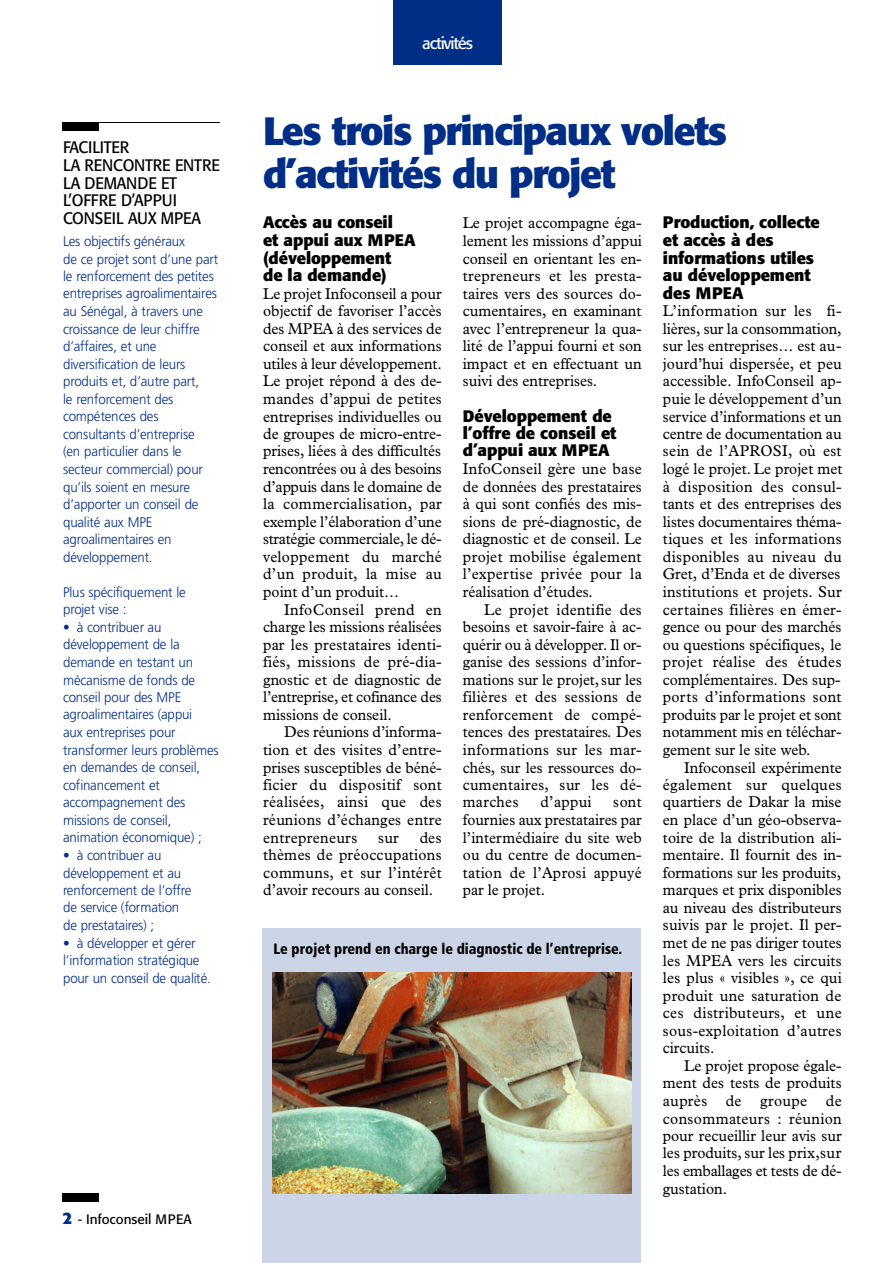
<style>
.page{position:relative;width:893px;height:1263px;background:#fff}
.page>*{position:absolute;margin:0;border:0;box-sizing:border-box;transform-origin:0 0}
.t1{font:700 39px/43.5px "Formata";letter-spacing:-.035em;color:#002d86}
.t2{font:700 16.5px/17.5px "Formata";letter-spacing:-.01em;color:#000}
.t3{font:16.5px/17.5px "Formata";letter-spacing:-.005em;color:#000;scale:.95 1}
.t4{font:16.5px "Formata";color:#fff}
.t5{font:15.75px/17.5px "Plantin";letter-spacing:.005em;color:#000;text-align:justify;scale:.95 1}
.t6{font:15.75px/17.5px "Plantin";letter-spacing:.005em;color:#000;text-align:justify;scale:.94 1}
.t7{font:900 condensed 15px "Frutiger";color:#000;scale:.95 1}
.t8{font:300 13.95px/17.5px "Frutiger";letter-spacing:-.02em;color:#002d86;scale:.95 1}
.t9{font:13.5px "Formata";color:#000}
.s1{font-weight:700;font-size:16.5px;color:#002d86}
</style>
<div class="page">
<div style="left:393px;top:0;width:108px;height:65px;background:#002d86"></div>
<div style="left:262px;top:929px;width:379px;height:334px;background:#ccd5e7"></div>
<div style="left:63px;top:122px;width:36px;height:9px;background:#000"></div>
<div style="left:63px;top:1193px;width:36px;height:9px;background:#000"></div>
<hr style="left:63px;top:122px;width:157px;height:1px;background:#000">
<img style="left:272px;top:973px;width:359px;height:221px">
<p class="t3" style="left:63px;top:140px;width:166px">FAC IL I T E R<br>LA RE N CO N T RE ENTRE<br>LA DEMANDE ET<br>L’ O FFRE D’A PPUI<br>CO NS E IL AUX MPE A</p>
<p class="t8" style="left:63px;top:233px;width:165px">Les objectifs généraux<br>de ce projet sont d’une part le re n f o rcement des petites e n t reprises agro a l i m e n t a i re s au Sénégal, à travers une<br>c roissance de leur chiff re<br>d ’ a ff a i res, et une diversification de leurs<br>p roduits et, d’autre part,<br>le re n f o rcement des compétences des consultants d’entre p r i s e<br>(en particulier dans le secteur commercial) pour qu’ils soient en mesure d’apporter un conseil de qualité aux MPE<br>a g ro a l i m e n t a i res en<br>d é v e l o p p e m e n t .</p>
<p class="t8" style="left:63px;top:584px;width:130px">Plus spécifiquement le p rojet vise :</p>
<p class="t8" style="left:63px;top:619px;width:165px">• à contribuer au développement de la demande en testant un mécanisme de fonds de conseil pour des MPE<br>a g ro a l i m e n t a i res (appui<br>aux entreprises pour transformer leurs pro b l è m e s en demandes de conseil, cofinancement et accompagnement des missions de conseil, animation économique) ;</p>
<p class="t8" style="left:63px;top:847px;width:136px">• à contribuer au développement et au re n f o rcement de l’off re de service (formation de pre s t a t a i res) ;</p>
<p class="t8" style="left:63px;top:935px;width:157px">• à développer et gére r l’information stratégique pour un conseil de qualité.</p>
<p class="t9" style="left:63px;top:1213px;width:130px"><span class="s1">2</span> - Infoconseil MPEA</p>
<p class="t4" style="left:422px;top:36px;width:52px">a c t i v i t é s</p>
<h1 class="t1" style="left:263px;top:112px;width:465px">Les trois principaux volets d’activités du projet</h1>
<p class="t2" style="left:263px;top:215px;width:154px">Accès au conseil<br>et appui aux MPE A ( d é v e l o p p e m e n t<br>de la demande)</p>
<p class="t5" style="left:263px;top:286px;width:189px">Le projet Infoconseil a pour objectif de favoriser l’accès des MPEA à des services de conseil et aux informations utiles à leur déve l o p p e m e n t .<br>Le projet répond à des de&shy;mandes d’appui de petites entreprises individuelles ou de groupes de micro-entre&shy;prises, liées à des difficultés rencontrées ou à des besoins d’appuis dans le domaine de la commercialisat i o n , p a r e xemple l’élaboration d’une s t r at é gie commerciale, le dé&shy;veloppement du marché d’un produit, la mise au point d’un produit…</p>
<p class="t5" style="left:263px;top:602px;width:189px;text-indent:21px">InfoConseil prend en charge les missions réalisées par les prestataires identi&shy;f i é s , missions de pré-dia&shy;gnostic et de diagnostic de l ’ e n t r e p ri s e , et cofinance des missions de conseil.</p>
<p class="t5" style="left:263px;top:724px;width:190px;text-indent:21px">Des réunions d’inform a&shy;tion et des visites d’entre&shy;prises susceptibles de béné&shy;ficier du dispositif sont r é a l i s é e s , ainsi que des réunions d’échanges entre e n t r e p r e n e u rs</p>
<p class="t5" style="left:263px;top:830px;width:190px;text-indent:156px">des thèmes de préoccupat i o n s c o m m u n s , et sur l’intérêt d’avoir recours au conseil.</p>
<p class="t5" style="left:378px;top:830px;width:23px">sur</p>
<p class="t5" style="left:463px;top:216px;width:190px">Le projet accompagne éga&shy;lement les missions d’appui conseil en orientant les en&shy;t r e p r e n e u rs et les presta&shy;taires ve rs des sources do&shy;c u m e n t a i r e s , en examinant avec l’entrepreneur la qua&shy;lité de l’appui fourni et son impact et en effectuant un suivi des entreprises.</p>
<p class="t2" style="left:463px;top:408px;width:155px">Développement de l’offre de conseil et d’appui aux MPE A</p>
<p class="t5" style="left:463px;top:461px;width:190px">InfoConseil gère une base de données des prestataires à qui sont confiés des mis&shy;sions de pré-diagnostic, d e diagnostic et de conseil. Le projet mobilise également l ’ e x p e rtise privée pour la réalisation d’études.</p>
<p class="t6" style="left:463px;top:602px;width:192px;text-indent:21px">Le projet identifie des besoins et savoir-faire à ac&shy;q u é rir ou à déve l o p p e r. Il or&shy;ganise des sessions d’infor&shy;mations sur le projet,sur les filières et des sessions de renforcement de compé&shy;tences des prestataires. Des i n f o rm ations sur les mar&shy;chés, sur les ressources do&shy;c u m e n t a i r e s , sur les dé&shy;marches</p>
<p class="t6" style="left:540px;top:795px;width:56px">d’appui</p>
<p class="t6" style="left:463px;top:795px;width:192px;text-indent:150px">sont f o u rnies aux prestataires par l ’ i n t e rmédiaire du site we b ou du centre de documen&shy;t ation de l’Aprosi appuyé par le projet.</p>
<p class="t7" style="left:273px;top:943px;width:368px">Le projet prend en charge le diagnostic de l’entreprise.</p>
<p class="t2" style="left:662px;top:215px;width:158px">Production, collecte et accès à des informations utiles au développement des MPE A</p>
<p class="t5" style="left:662px;top:303px;width:190px;text-align:left">L’ i n f o rm ation sur les fi&shy;l i è r e s , sur la consommat i o n , sur les entreprises… est au&shy;jourd’hui dispers é e , et peu a c c e s s i b l e . InfoConseil ap&shy;puie le développement d’un s e rvice d’inform ations et un centre de documentation au sein de l’APRO S I , où est logé le projet. Le projet met à disposition des consul&shy;tants et des entreprises des listes documentaires théma&shy;tiques et les inform at i o n s disponibles au niveau du<br>Gret, d’Enda et de diverses institutions et projets. S u r c e rtaines filières en émer&shy;gence ou pour des marchés ou questions spécifiques, le projet réalise des études complémentaires. Des sup&shy;p o rts d’inform ations sont produits par le projet et sont notamment mis en téléchar&shy;gement sur le site web.</p>
<p class="t5" style="left:662px;top:760px;width:190px;text-indent:21px">Infoconseil expérimente également sur quelques q u a rt i e rs de Dakar la mise en place d’un géo-observa&shy;toire de la distri bution ali&shy;mentaire. Il fournit des in&shy;formations sur les produits, marques et prix disponibles au niveau des distributeurs suivis par le projet. Il per&shy;met de ne pas diriger toutes les MPEA ve rs les circuits les plus « visibles », ce qui produit une sat u r ation de ces distri bu t e u rs , et une s o u s - e x p l o i t ation d’autres circuits.</p>
<p class="t5" style="left:662px;top:1058px;width:190px;text-indent:21px">Le projet propose égale&shy;ment des tests de produits auprès de groupe de c o n s o m m at e u rs : r é u n i o n pour recueillir leur avis sur les produits, sur les pri x ,s u r les emballages et tests de dé&shy;gustation.</p>
</div>
